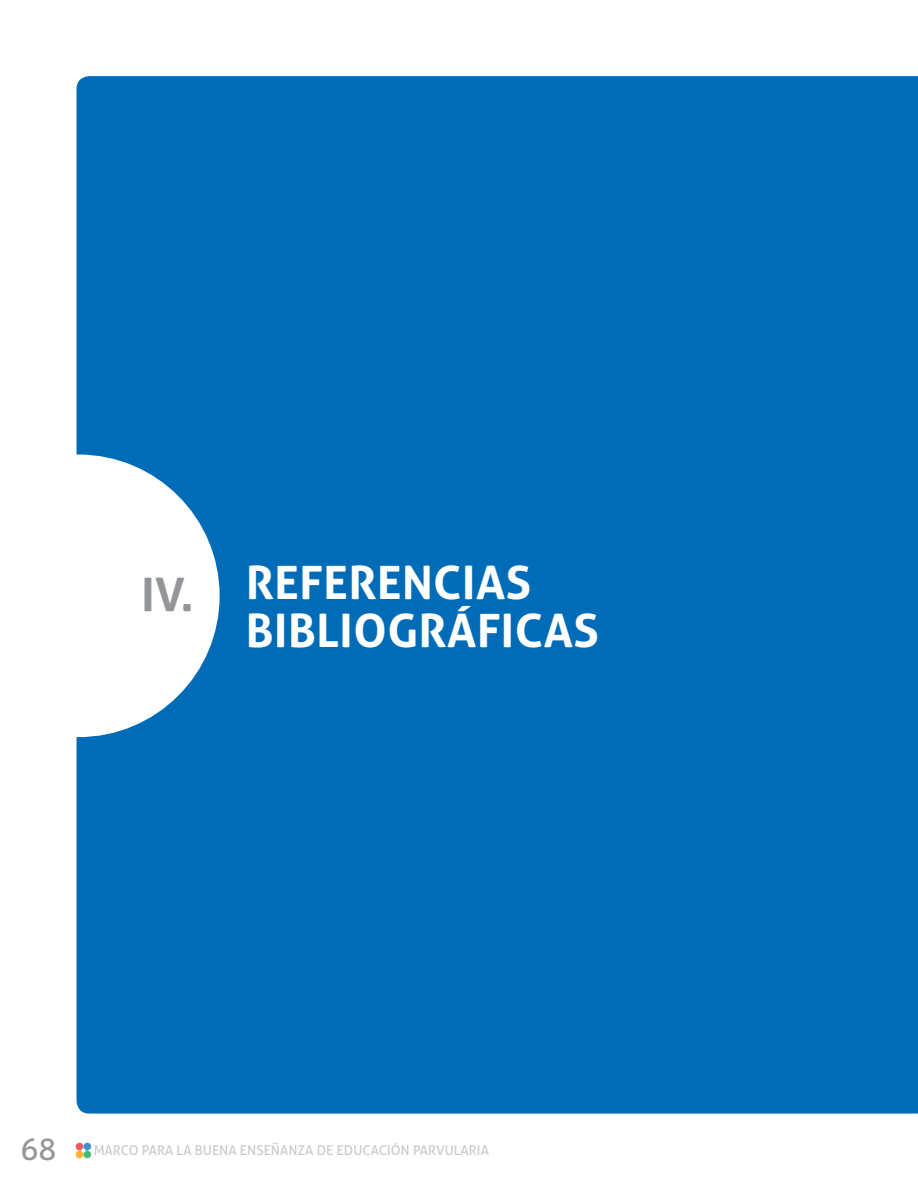
<style>
.page{position:relative;width:918px;height:1188px;background:#fff}
.page>*{position:absolute;margin:0;border:0;box-sizing:border-box;transform-origin:0 0}
.t1{font:700 46.05px/48px "Aller";letter-spacing:.01em;color:#fff}
.t2{font:30px "Aller";color:#939598}
.t3{font:13.5px "Aller";color:#939598}
.s1{color:#939598}
</style>
<div class="page">
<svg style="left:76px;top:1142px;width:15px;height:17px"></svg>
<div style="left:77px;top:76px;width:841px;height:1038px;background:#006cb7"></div>
<svg style="left:77px;top:455px;width:143px;height:282px"></svg>
<h1 class="t1" style="left:246px;top:559px;width:354px;text-indent:-104px"><span class="s1">IV.</span> REFERENCIAS<br>BIBLIOGRÁFICAS</h1>
<h2 class="t2" style="left:20px;top:1131px;width:38px">68</h2>
<p class="t3" style="left:94px;top:1142px;width:397px">MARCO PARA LA BUENA ENSEÑANZA DE EDUCACIÓN PARVULARIA</p>
</div>
